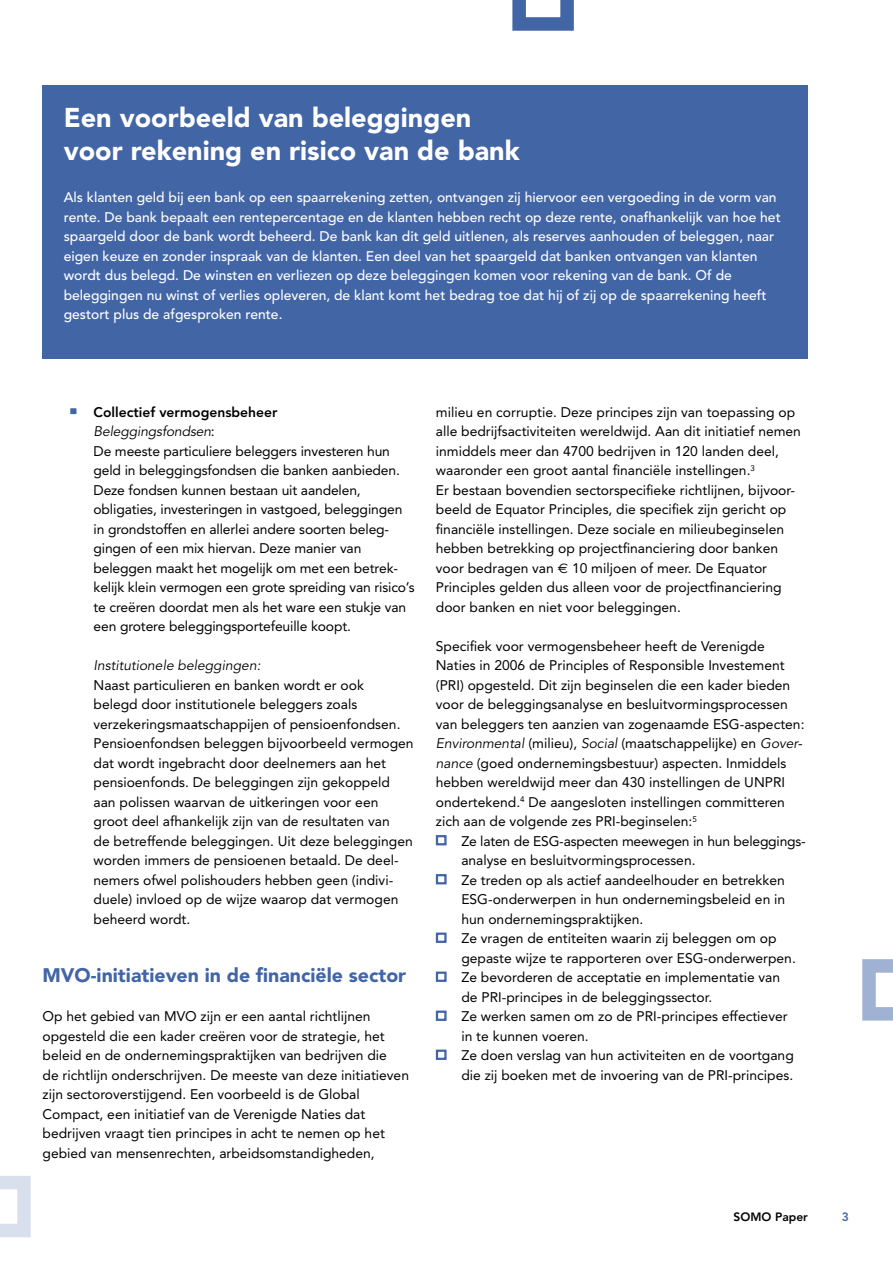
<style>
.page{position:relative;width:893px;height:1263px;background:#fff}
.page>*{position:absolute;margin:0;border:0;box-sizing:border-box;transform-origin:0 0}
.t1{font:900 27px/33px "Avenir";color:#fff}
.t2{font:900 19.5px "Avenir";color:#4265a6}
.t3{font:13.8px/19.5px "Avenir";color:#000}
.t4{font:500 13.8px/19.5px "Avenir";color:#fff}
.t5{font:italic 13.8px "Avenir";color:#000}
.t6{font:800 12px "Avenir";color:#000}
.t7{font:800 12px "Avenir";color:#4265a6}
.s1{font-weight:800}
.s2{font-style:italic}
.s3{font-family:"Euro Sans"}
</style>
<div class="page">
<svg style="left:0;top:1176px;width:31px;height:61px"></svg>
<svg style="left:512px;top:0;width:62px;height:31px"></svg>
<svg style="left:862px;top:959px;width:31px;height:61px"></svg>
<div style="left:68px;top:406px;width:11px;height:10px;background:#4265a6;border:2px solid #fff"></div>
<div style="left:436px;top:835px;width:11px;height:10px;border:2px solid #4265a6"></div>
<div style="left:436px;top:874px;width:11px;height:10px;border:2px solid #4265a6"></div>
<div style="left:436px;top:932px;width:11px;height:11px;border:2px solid #4265a6"></div>
<div style="left:436px;top:971px;width:11px;height:11px;border:2px solid #4265a6"></div>
<div style="left:436px;top:1010px;width:11px;height:11px;border:2px solid #4265a6"></div>
<div style="left:436px;top:1049px;width:11px;height:11px;border:2px solid #4265a6"></div>
<div style="left:43px;top:85px;width:765px;height:273px;background:#4265a6"></div>
<h1 class="t1" style="left:64px;top:101px;width:457px">Een voorbeeld van beleggingen voor rekening en risico van de bank</h1>
<p class="t4" style="left:64px;top:188px;width:718px">Als klanten geld bij een bank op een spaarrekening zetten, ontvangen zij hiervoor een vergoeding in de vorm van rente. De bank bepaalt een rentepercentage en de klanten hebben recht op deze rente, onafhankelijk van hoe het spaargeld door de bank wordt beheerd. De bank kan dit geld uitlenen, als reserves aanhouden of beleggen, naar eigen keuze en zonder inspraak van de klanten. Een deel van het spaargeld dat banken ontvangen van klanten wordt dus belegd. De winsten en verliezen op deze beleggingen komen voor rekening van de bank. Of de beleggingen nu winst of verlies opleveren, de klant komt het bedrag toe dat hij of zij op de spaarrekening heeft gestort plus de afgesproken rente.</p>
<p class="t3" style="left:94px;top:402px;width:323px"><span class="s1">Collectief vermogensbeheer<br></span><span class="s2">Beleggingsfondsen</span>:<br>De meeste particuliere beleggers investeren hun geld in beleggingsfondsen die banken aanbieden.<br>Deze fondsen kunnen bestaan uit aandelen, obligaties, investeringen in vastgoed, beleggingen in grondstoffen en allerlei andere soorten beleg&shy;gingen of een mix hiervan. Deze manier van beleggen maakt het mogelijk om met een betrek&shy;kelijk klein vermogen een grote spreiding van risico’s te creëren doordat men als het ware een stukje van een grotere beleggingsportefeuille koopt.</p>
<p class="t5" style="left:94px;top:657px;width:169px">Institutionele beleggingen:</p>
<p class="t3" style="left:94px;top:675px;width:322px">Naast particulieren en banken wordt er ook<br>belegd door institutionele beleggers zoals verzekeringsmaatschappijen of pensioenfondsen.<br>Pensioenfondsen beleggen bijvoorbeeld vermogen dat wordt ingebracht door deelnemers aan het pensioenfonds. De beleggingen zijn gekoppeld aan polissen waarvan de uitkeringen voor een groot deel afhankelijk zijn van de resultaten van<br>de betreffende beleggingen. Uit deze beleggingen worden immers de pensioenen betaald. De deel&shy;nemers ofwel polishouders hebben geen (indivi&shy;duele) invloed op de wijze waarop dat vermogen beheerd wordt.</p>
<h2 class="t2" style="left:43px;top:963px;width:365px">MVO-initiatieven in de financiële sector</h2>
<p class="t3" style="left:43px;top:1007px;width:368px">Op het gebied van MVO zijn er een aantal richtlijnen opgesteld die een kader creëren voor de strategie, het beleid en de ondernemingspraktijken van bedrijven die<br>de richtlijn onderschrijven. De meeste van deze initiatieven zijn sectoroverstijgend. Een voorbeeld is de Global Compact, een initiatief van de Verenigde Naties dat bedrijven vraagt tien principes in acht te nemen op het gebied van mensenrechten, arbeidsomstandigheden,</p>
<p class="t3" style="left:436px;top:402px;width:367px">milieu en corruptie. Deze principes zijn van toepassing op alle bedrijfsactiviteiten wereldwijd. Aan dit initiatief nemen inmiddels meer dan 4700 bedrijven in 120 landen deel, waaronder een groot aantal financiële instellingen.<sup>3<br></sup>Er bestaan bovendien sectorspecifieke richtlijnen, bijvoor&shy;beeld de Equator Principles, die specifiek zijn gericht op financiële instellingen. Deze sociale en milieubeginselen hebben betrekking op projectfinanciering door banken voor bedragen van <span class="s3">€</span> 10 miljoen of meer. De Equator Principles gelden dus alleen voor de projectfinanciering door banken en niet voor beleggingen.</p>
<p class="t3" style="left:436px;top:636px;width:370px">Specifiek voor vermogensbeheer heeft de Verenigde Naties in 2006 de Principles of Responsible Investement (PRI) opgesteld. Dit zijn beginselen die een kader bieden voor de beleggingsanalyse en besluitvormingsprocessen van beleggers ten aanzien van zogenaamde ESG-aspecten:<br><span class="s2">Environmental</span> (milieu), <span class="s2">Social</span> (maatschappelijke) en <span class="s2">Gover&shy;nance</span> (goed ondernemingsbestuur) aspecten. Inmiddels hebben wereldwijd meer dan 430 instellingen de UNPRI ondertekend.<sup>4</sup> De aangesloten instellingen committeren zich aan de volgende zes PRI-beginselen:<sup>5</sup></p>
<p class="t3" style="left:461px;top:831px;width:345px">Ze laten de ESG-aspecten meewegen in hun beleggings&shy;analyse en besluitvormingsprocessen.<br>Ze treden op als actief aandeelhouder en betrekken ESG-onderwerpen in hun ondernemingsbeleid en in hun ondernemingspraktijken.<br>Ze vragen de entiteiten waarin zij beleggen om op gepaste wijze te rapporteren over ESG-onderwerpen.<br>Ze bevorderen de acceptatie en implementatie van<br>de PRI-principes in de beleggingssector.<br>Ze werken samen om zo de PRI-principes effectiever<br>in te kunnen voeren.<br>Ze doen verslag van hun activiteiten en de voortgang die zij boeken met de invoering van de PRI-principes.</p>
<p class="t6" style="left:733px;top:1210px;width:76px">SOMO Paper</p>
<p class="t7" style="left:842px;top:1210px;width:9px">3</p>
</div>
